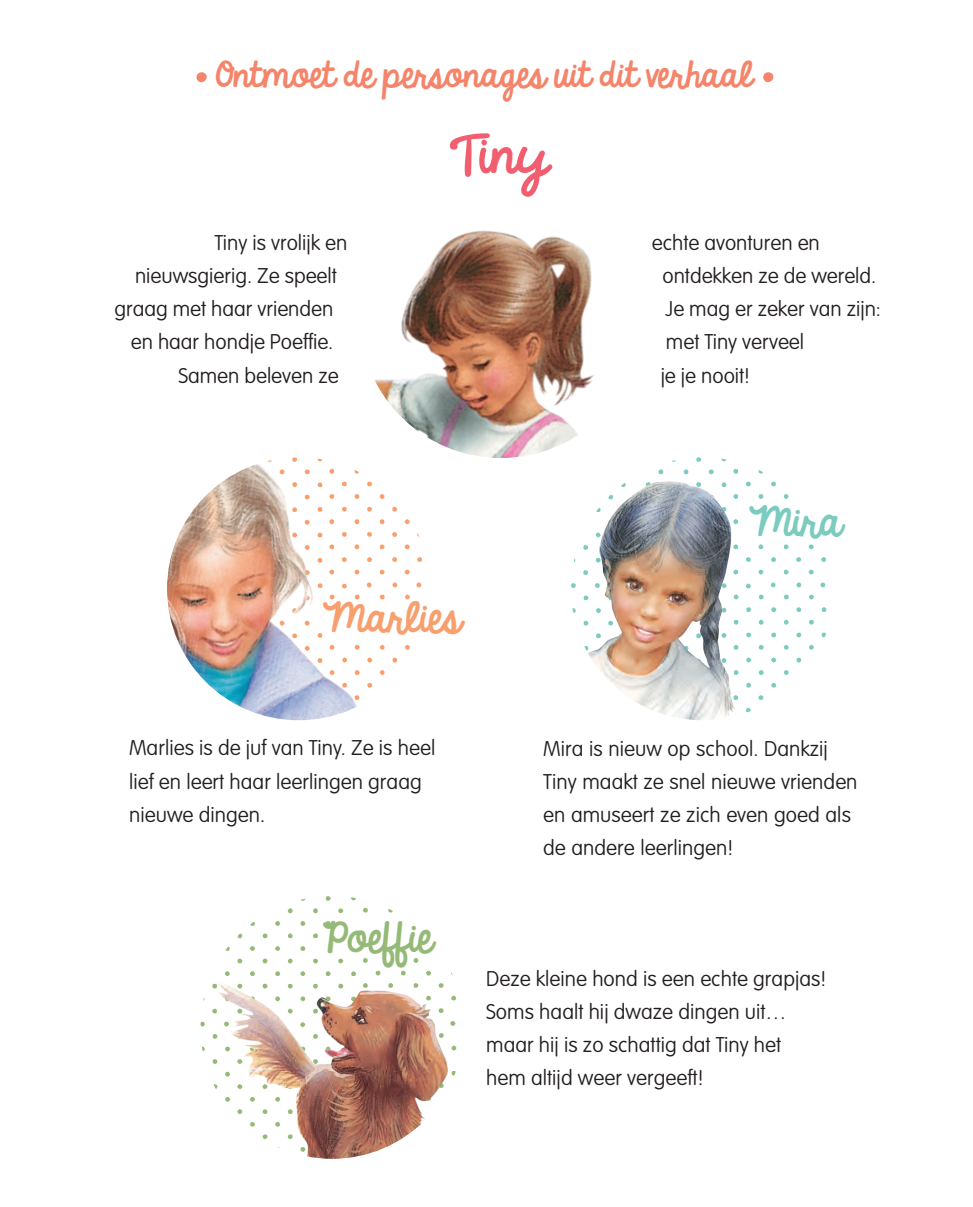
<style>
.page{position:relative;width:973px;height:1207px;background:#fff}
.page>*{position:absolute;margin:0;border:0;box-sizing:border-box;transform-origin:0 0}
.t1{font:36.75px "KG Always A Good Time";color:#f89f6d}
.t2{font:36.75px "KG Always A Good Time";color:#95ba78}
.t3{font:36.75px "KG Always A Good Time";color:#7bcbbf}
.t4{font:31.5px "KG Always A Good Time";letter-spacing:.015em;color:#f4846a}
.t5{font:100 21px/33.2px "VAG Rounded";letter-spacing:.005em;color:#231f20}
</style>
<div class="page">
<img style="left:167px;top:457px;width:263px;height:263px;border-radius:131px">
<img style="left:571px;top:457px;width:263px;height:263px;border-radius:131px">
<img style="left:571px;top:457px;width:200px;height:263px">
<img style="left:200px;top:896px;width:263px;height:263px;border-radius:131px">
<div style="left:325px;top:943px;width:9px;height:10px;background:#fff"></div>
<div style="left:339px;top:918px;width:21px;height:14px;background:#fff"></div>
<div style="left:399px;top:920px;width:8px;height:10px;background:#fff"></div>
<div style="left:370px;top:918px;width:20px;height:18px;background:#fff"></div>
<div style="left:335px;top:930px;width:14px;height:14px;background:#fff"></div>
<div style="left:349px;top:943px;width:8px;height:10px;background:#fff"></div>
<div style="left:357px;top:928px;width:17px;height:14px;background:#fff"></div>
<div style="left:375px;top:945px;width:8px;height:9px;background:#fff"></div>
<div style="left:382px;top:929px;width:16px;height:15px;background:#fff"></div>
<div style="left:399px;top:944px;width:8px;height:9px;background:#fff"></div>
<div style="left:423px;top:943px;width:8px;height:10px;background:#fff"></div>
<div style="left:437px;top:956px;width:9px;height:9px;background:#fff"></div>
<div style="left:407px;top:925px;width:17px;height:18px;background:#fff"></div>
<img style="left:359px;top:175px;width:283px;height:283px;border-radius:141px">
<div style="left:357px;top:604px;width:30px;height:23px;background:#fff"></div>
<div style="left:315px;top:601px;width:53px;height:24px;background:#fff"></div>
<div style="left:359px;top:606px;width:78px;height:33px;background:#fff"></div>
<div style="left:328px;top:615px;width:19px;height:24px;background:#fff"></div>
<div style="left:745px;top:504px;width:86px;height:34px;background:#fff"></div>
<div style="left:762px;top:504px;width:19px;height:36px;background:#fff"></div>
<div style="left:785px;top:518px;width:20px;height:23px;background:#fff"></div>
<div style="left:376px;top:955px;width:22px;height:14px;background:#fff"></div>
<svg style="left:196px;top:72px;width:11px;height:11px"></svg>
<svg style="left:763px;top:72px;width:11px;height:11px"></svg>
<svg style="left:448px;top:175px;width:107px;height:25px"></svg>
<h2 class="t4" style="left:195px;top:51px;width:579px">• Ontmoet de personages uit dit verhaal •</h2>
<p class="t5" style="left:215px;top:226px;width:134px">Tiny is vrolijk en</p>
<p class="t5" style="left:135px;top:259px;width:203px">nieuwsgierig. Ze speelt</p>
<p class="t5" style="left:114px;top:292px;width:220px">graag met haar vrienden</p>
<p class="t5" style="left:131px;top:325px;width:204px">en haar hondje Poeffie.</p>
<p class="t5" style="left:178px;top:359px;width:162px">Samen beleven ze</p>
<p class="t5" style="left:661px;top:226px;width:222px;text-indent:-9px">echte avonturen en ontdekken ze de wereld.<br>Je mag er zeker van zijn: met Tiny verveel<br>je je nooit!</p>
<h1 class="t1" style="left:323px;top:590px;width:140px">Marlies</h1>
<h1 class="t3" style="left:749px;top:494px;width:94px">Mira</h1>
<p class="t5" style="left:129px;top:731px;width:308px">Marlies is de juf van Tiny. Ze is heel lief en leert haar leerlingen graag nieuwe dingen.</p>
<h1 class="t2" style="left:323px;top:910px;width:111px">Poeffie</h1>
<p class="t5" style="left:543px;top:731px;width:316px">Mira is nieuw op school. Dankzij<br>Tiny maakt ze snel nieuwe vrienden en amuseert ze zich even goed als de andere leerlingen!</p>
<p class="t5" style="left:486px;top:962px;width:342px">Deze kleine hond is een echte grapjas!<br>Soms haalt hij dwaze dingen uit… maar hij is zo schattig dat Tiny het<br>hem altijd weer vergeeft!</p>
</div>
